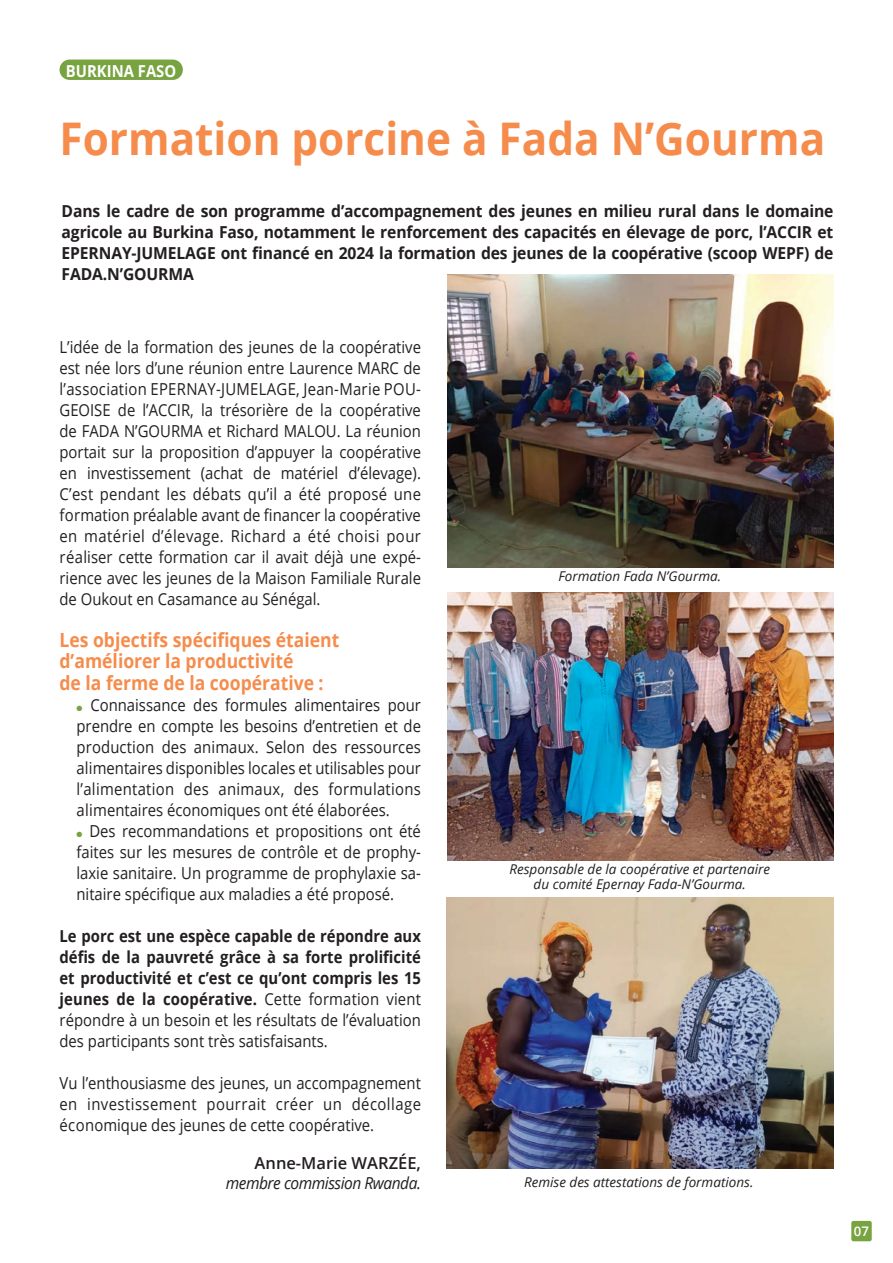
<style>
.page{position:relative;width:893px;height:1263px;background:#fff}
.page>*{position:absolute;margin:0;border:0;box-sizing:border-box;transform-origin:0 0}
.t1{font:700 45px "Open Sans";color:#f68c4c;scale:.94 1}
.t2{font:700 19.5px/21.3px "Open Sans";color:#f68c4c;scale:.9 1}
.t3{font:16.5px/21px "Open Sans";color:#231f20;text-align:justify;scale:.9 1}
.t4{font:700 16.5px/21px "Open Sans";letter-spacing:-.005em;color:#231f20;text-align:justify;scale:.95 1}
.t5{font:700 16.5px/21px "Open Sans";letter-spacing:-.005em;color:#231f20;text-align:justify;scale:.9 1}
.t6{font:italic 16.5px "Open Sans";letter-spacing:-.03em;color:#231f20;scale:.94 1}
.t7{font:600 16.5px "Open Sans";color:#231f20}
.t8{font:700 16.5px "Open Sans";color:#fff;scale:.9 1}
.t9{font:italic 13.5px/15px "Open Sans";color:#231f20;text-align:center}
.t10{font:600 13.2px "Open Sans";color:#fff}
.s1{color:#78a341}
.s2{font-weight:400}
</style>
<div class="page">
<div style="left:851px;top:1221px;width:21px;height:20px;background:#78a341;border-radius:2px"></div>
<div style="left:60px;top:60px;width:123px;height:20px;background:#78a341;border-radius:10px"></div>
<img style="left:448px;top:275px;width:385px;height:292px">
<img style="left:446px;top:897px;width:387px;height:271px">
<img style="left:448px;top:592px;width:385px;height:269px">
<p class="t8" style="left:66px;top:59px;width:124px">BURKINA FASO</p>
<h1 class="t1" style="left:60px;top:107px;width:816px">Formation porcine à Fada N’Gourma</h1>
<p class="t4" style="left:62px;top:201px;width:814px">Dans le cadre de son programme d’accompagnement des jeunes en milieu rural dans le domaine agricole au Burkina Faso, notamment le renforcement des capacités en élevage de porc, l’ACCIR et EPERNAY-JUMELAGE ont financé en 2024 la formation des jeunes de la coopérative (scoop WEPF) de FADA.N’GOURMA</p>
<p class="t3" style="left:60px;top:336px;width:403px">L’idée de la formation des jeunes de la coopérative est née lors d’une réunion entre Laurence MARC de l’association EPERNAY-JUMELAGE, Jean-Marie POU-GEOISE de l’ACCIR, la trésorière de la coopérative de FADA N’GOURMA et Richard MALOU. La réunion portait sur la proposition d’appuyer la coopérative en investissement (achat de matériel d’élevage).<br>C’est pendant les débats qu’il a été proposé une formation préalable avant de financer la coopérative en matériel d’élevage. Richard a été choisi pour réaliser cette formation car il avait déjà une expé&shy;rience avec les jeunes de la Maison Familiale Rurale de Oukout en Casamance au Sénégal.</p>
<p class="t2" style="left:60px;top:629px;width:312px">Les objectifs spécifiques étaient d’améliorer la productivité<br>de la ferme de la coopérative :</p>
<p class="t3" style="left:77px;top:694px;width:384px"><span class="s1">●</span> Connaissance des formules alimentaires pour prendre en compte les besoins d’entretien et de production des animaux. Selon des ressources alimentaires disponibles locales et utilisables pour l’alimentation des animaux, des formulations alimentaires économiques ont été élaborées.</p>
<p class="t3" style="left:77px;top:820px;width:384px"><span class="s1">●</span> Des recommandations et propositions ont été faites sur les mesures de contrôle et de prophy&shy;laxie sanitaire. Un programme de prophylaxie sa&shy;nitaire spécifique aux maladies a été proposé.</p>
<p class="t5" style="left:60px;top:925px;width:403px">Le porc est une espèce capable de répondre aux défis de la pauvreté grâce à sa forte prolificité et productivité et c’est ce qu’ont compris les 15 jeunes de la coopérative. <span class="s2">Cette formation vient répondre à un besoin et les résultats de l’évaluation des participants sont très satisfaisants.</span></p>
<p class="t3" style="left:60px;top:1072px;width:403px">Vu l’enthousiasme des jeunes, un accompagnement en investissement pourrait créer un décollage économique des jeunes de cette coopérative.</p>
<p class="t7" style="left:255px;top:1152px;width:168px">Anne-Marie WARZÉE,</p>
<p class="t6" style="left:226px;top:1171px;width:209px">membre commission Rwanda.</p>
<p class="t9" style="left:558px;top:568px;width:164px">Formation Fada N’Gourma.</p>
<p class="t9" style="left:509px;top:861px;width:262px">Responsable de la coopérative et partenaire du comité Epernay Fada-N’Gourma.</p>
<p class="t9" style="left:524px;top:1175px;width:231px">Remise des attestations de formations.</p>
<p class="t10" style="left:854px;top:1222px;width:17px">07</p>
</div>
